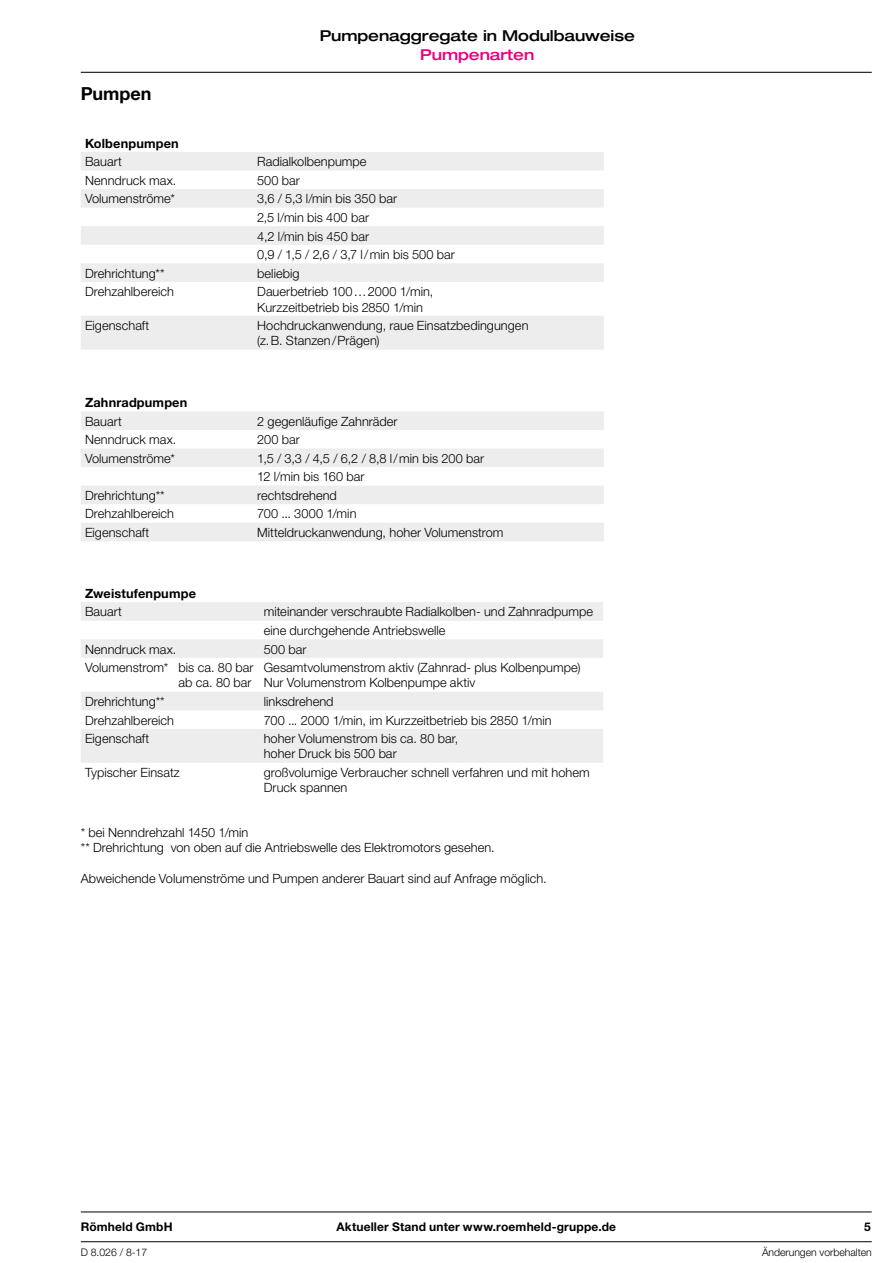
<style>
.page{position:relative;width:893px;height:1263px;background:#fff}
.page>*{position:absolute;margin:0;border:0;box-sizing:border-box;transform-origin:0 0}
.t1{font:700 18px "Helvetica Neue";color:#000}
.t2{font:500 expanded 15px "Helvetica Neue";letter-spacing:-.005em;color:#000}
.t3{font:500 expanded 15px "Helvetica Neue";letter-spacing:-.005em;color:#e6007d}
.t4{font:300 12.75px/15.3px "Helvetica Neue";letter-spacing:.005em;color:#000}
.t5{font:700 12.75px "Helvetica Neue";letter-spacing:.01em;color:#000}
.t6{font:700 12px "Helvetica Neue";letter-spacing:.015em;color:#000}
.t7{font:300 10.5px "Helvetica Neue";letter-spacing:-.005em;color:#000}
</style>
<div class="page">
<hr style="left:81px;top:72px;width:791px;height:1px;background:#000">
<hr style="left:81px;top:1241px;width:791px;height:1px;background:#000">
<hr style="left:81px;top:1212px;width:791px;height:1px;background:#000">
<svg style="left:81px;top:152px;width:523px;height:198px;fill:#ededed"></svg>
<svg style="left:81px;top:411px;width:523px;height:130px;fill:#ededed"></svg>
<svg style="left:81px;top:602px;width:522px;height:161px;fill:#ededed"></svg>
<p class="t2" style="left:320px;top:27px;width:317px">Pumpenaggregate in Modulbauweise</p>
<p class="t3" style="left:420px;top:46px;width:115px">Pumpenarten</p>
<h1 class="t1" style="left:81px;top:83px;width:72px">Pumpen</h1>
<p class="t5" style="left:85px;top:135px;width:95px">Kolbenpumpen</p>
<p class="t4" style="left:85px;top:154px;width:38px">Bauart</p>
<p class="t4" style="left:257px;top:154px;width:111px">Radialkolbenpumpe</p>
<p class="t4" style="left:85px;top:172px;width:93px">Nenndruck max.</p>
<p class="t4" style="left:257px;top:172px;width:44px">500 bar</p>
<p class="t4" style="left:85px;top:191px;width:91px">Volumenströme*</p>
<p class="t4" style="left:257px;top:189px;width:199px;line-height:18.6px">3,6 / 5,3 l/min bis 350 bar<br>2,5 l/min bis 400 bar<br>4,2 l/min bis 450 bar<br>0,9 / 1,5 / 2,6 / 3,7 l/min bis 500 bar</p>
<p class="t4" style="left:85px;top:265px;width:81px">Drehrichtung**</p>
<p class="t4" style="left:257px;top:265px;width:44px">beliebig</p>
<p class="t4" style="left:85px;top:284px;width:90px">Drehzahlbereich</p>
<p class="t4" style="left:257px;top:284px;width:178px">Dauerbetrieb 100…2000 1/min,<br>Kurzzeitbetrieb bis 2850 1/min</p>
<p class="t4" style="left:85px;top:318px;width:66px">Eigenschaft</p>
<p class="t4" style="left:257px;top:318px;width:273px">Hochdruckanwendung, raue Einsatzbedingungen (z.B. Stanzen/Prägen)</p>
<p class="t5" style="left:85px;top:395px;width:104px">Zahnradpumpen</p>
<p class="t4" style="left:85px;top:413px;width:38px">Bauart</p>
<p class="t4" style="left:257px;top:413px;width:142px">2 gegenläufige Zahnräder</p>
<p class="t4" style="left:85px;top:432px;width:93px">Nenndruck max.</p>
<p class="t4" style="left:257px;top:432px;width:44px">200 bar</p>
<p class="t4" style="left:85px;top:450px;width:91px">Volumenströme*</p>
<p class="t4" style="left:257px;top:449px;width:228px;line-height:18.6px">1,5 / 3,3 / 4,5 / 6,2 / 8,8 l/min bis 200 bar<br>12 l/min bis 160 bar</p>
<p class="t4" style="left:85px;top:487px;width:81px">Drehrichtung**</p>
<p class="t4" style="left:257px;top:487px;width:81px">rechtsdrehend</p>
<p class="t4" style="left:85px;top:506px;width:90px">Drehzahlbereich</p>
<p class="t4" style="left:257px;top:506px;width:101px">700 ... 3000 1/min</p>
<p class="t4" style="left:85px;top:525px;width:66px">Eigenschaft</p>
<p class="t4" style="left:257px;top:525px;width:248px">Mitteldruckanwendung, hoher Volumenstrom</p>
<p class="t5" style="left:85px;top:585px;width:112px">Zweistufenpumpe</p>
<p class="t4" style="left:85px;top:604px;width:38px">Bauart</p>
<p class="t4" style="left:264px;top:602px;width:331px;line-height:18.6px">miteinander verschraubte Radialkolben- und Zahnradpumpe eine durchgehende Antriebswelle</p>
<p class="t4" style="left:85px;top:641px;width:93px">Nenndruck max.</p>
<p class="t4" style="left:264px;top:641px;width:44px">500 bar</p>
<p class="t4" style="left:85px;top:660px;width:170px;text-align:right">Volumenstrom* bis ca. 80 bar ab ca. 80 bar</p>
<p class="t4" style="left:264px;top:660px;width:318px">Gesamtvolumenstrom aktiv (Zahnrad- plus Kolbenpumpe)<br>Nur Volumenstrom Kolbenpumpe aktiv</p>
<p class="t4" style="left:85px;top:693px;width:81px">Drehrichtung**</p>
<p class="t4" style="left:264px;top:693px;width:71px">linksdrehend</p>
<p class="t4" style="left:85px;top:712px;width:90px">Drehzahlbereich</p>
<p class="t4" style="left:264px;top:712px;width:289px">700 ... 2000 1/min, im Kurzzeitbetrieb bis 2850 1/min</p>
<p class="t4" style="left:85px;top:731px;width:66px">Eigenschaft</p>
<p class="t4" style="left:264px;top:731px;width:196px">hoher Volumenstrom bis ca. 80 bar, hoher Druck bis 500 bar</p>
<p class="t4" style="left:85px;top:764px;width:96px">Typischer Einsatz</p>
<p class="t4" style="left:264px;top:764px;width:328px">großvolumige Verbraucher schnell verfahren und mit hohem<br>Druck spannen</p>
<p class="t4" style="left:81px;top:824px;width:415px">* bei Nenndrehzahl 1450 1/min<br>** Drehrichtung von oben auf die Antriebswelle des Elektromotors gesehen.</p>
<p class="t4" style="left:81px;top:870px;width:467px">Abweichende Volumenströme und Pumpen anderer Bauart sind auf Anfrage möglich.</p>
<p class="t6" style="left:81px;top:1220px;width:93px">Römheld GmbH</p>
<p class="t6" style="left:336px;top:1220px;width:281px">Aktueller Stand unter www.roemheld-gruppe.de</p>
<p class="t6" style="left:864px;top:1220px;width:8px">5</p>
<p class="t7" style="left:81px;top:1245px;width:68px">D 8.026 / 8-17</p>
<p class="t7" style="left:762px;top:1245px;width:111px">Änderungen vorbehalten</p>
</div>
